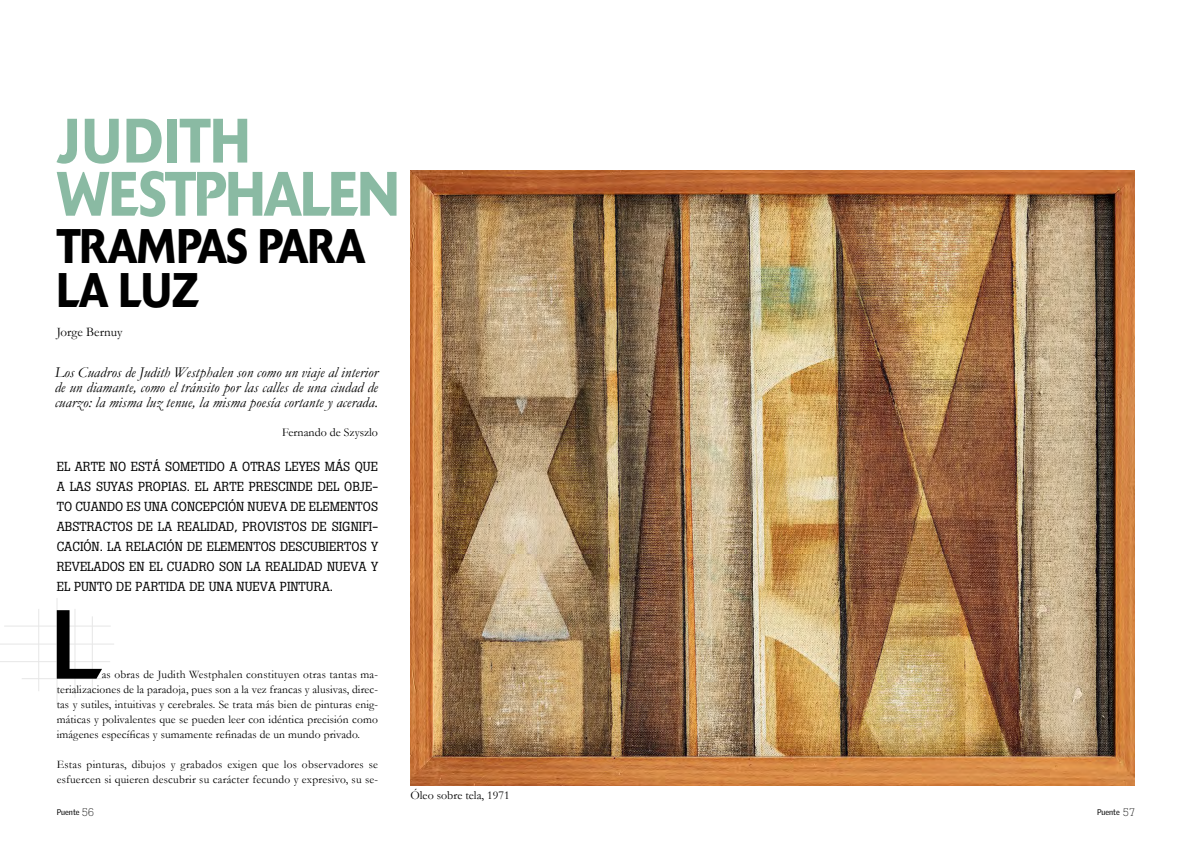
<style>
.page{position:relative;width:1191px;height:842px;background:#fff}
.page>*{position:absolute;margin:0;border:0;box-sizing:border-box;transform-origin:0 0}
.t1{font:97px "Delta";color:#000}
.t2{font:500 62px/53.1px "Delta";letter-spacing:-.01em;color:#8abaa3;scale:.85 1}
.t3{font:500 48.1px/44.1px "Delta";color:#000;scale:.85 1}
.t4{font:italic 15px/15px "Garamond";letter-spacing:.01em;color:#000;text-align:justify}
.t5{font:13px/20px "Boton";color:#000;text-align:justify}
.t6{font:13px "Garamond";color:#000}
.t7{font:12px "Garamond";color:#000}
.t8{font:11.5px/15px "Garamond";letter-spacing:.01em;color:#000;text-align:justify}
.t9{font:8px "Griffith Gothic";color:#000}
.s1{font-family:"Boton";font-weight:300;font-size:11px}
</style>
<div class="page">
<img style="left:410px;top:171px;width:724px;height:614px">
<hr style="left:4px;top:626px;width:107px;height:1px;background:#d3d3d3">
<hr style="left:0;top:644px;width:114px;height:1px;background:#d3d3d3">
<hr style="left:0;top:661px;width:110px;height:1px;background:#d3d3d3">
<hr style="left:22px;top:678px;width:80px;height:1px;background:#d3d3d3">
<hr style="left:38px;top:609px;width:1px;height:82px;background:#d3d3d3">
<hr style="left:57px;top:598px;width:1px;height:107px;background:#d3d3d3">
<hr style="left:75px;top:609px;width:1px;height:89px;background:#d3d3d3">
<hr style="left:92px;top:616px;width:1px;height:74px;background:#d3d3d3">
<h2 class="t2" style="left:57px;top:114px;width:398px">JUDITH<br>WESTPHALEN</h2>
<h3 class="t3" style="left:57px;top:224px;width:365px">TRAMPAS PARA<br>LA LU Z</h3>
<p class="t6" style="left:57px;top:324px;width:67px">Jorge Bernuy</p>
<h3 class="t4" style="left:55px;top:364px;width:325px">Los Cuadros de Judith Westphalen son como un viaje al interior de un diamante, como el tránsito por las calles de una ciudad de cuarzo: la misma luz tenue, la misma poesía cortante y acerada.</h3>
<p class="t7" style="left:282px;top:425px;width:97px">Fernando de Szyszlo</p>
<p class="t5" style="left:57px;top:456px;width:323px">EL ARTE NO ESTÁ SOMETIDO A OTRAS LEYES MÁS QUE A LAS SUYAS PROPIAS. EL ARTE PRESCINDE DEL OBJE-TO CUANDO ES UNA CONCEPCIÓN NUEVA DE ELEMENTOS ABSTRACTOS DE LA REALIDAD, PROVISTOS DE SIGNIFI-CACIÓN. LA RELACIÓN DE ELEMENTOS DESCUBIERTOS Y REVELADOS EN EL CUADRO SON LA REALIDAD NUEVA Y EL PUNTO DE PARTIDA DE UNA NUEVA PINTURA.</p>
<h1 class="t1" style="left:51px;top:588px;width:52px">L</h1>
<p class="t8" style="left:57px;top:666px;width:323px;text-indent:45px">as obras de Judith Westphalen constituyen otras tantas ma&shy;terializaciones de la paradoja, pues son a la vez francas y alusivas, direc&shy;tas y sutiles, intuitivas y cerebrales. Se trata más bien de pinturas enig&shy;máticas y polivalentes que se pueden leer con idéntica precisión como imágenes específicas y sumamente refinadas de un mundo privado.</p>
<p class="t8" style="left:57px;top:756px;width:323px">Estas pinturas, dibujos y grabados exigen que los observadores se esfuercen si quieren descubrir su carácter fecundo y expresivo, su se-</p>
<p class="t9" style="left:57px;top:807px;width:39px">Puente <span class="s1">56</span></p>
<p class="t7" style="left:410px;top:788px;width:101px">Óleo sobre tela, 1971</p>
<p class="t9" style="left:1097px;top:807px;width:40px">Puente <span class="s1">57</span></p>
</div>
